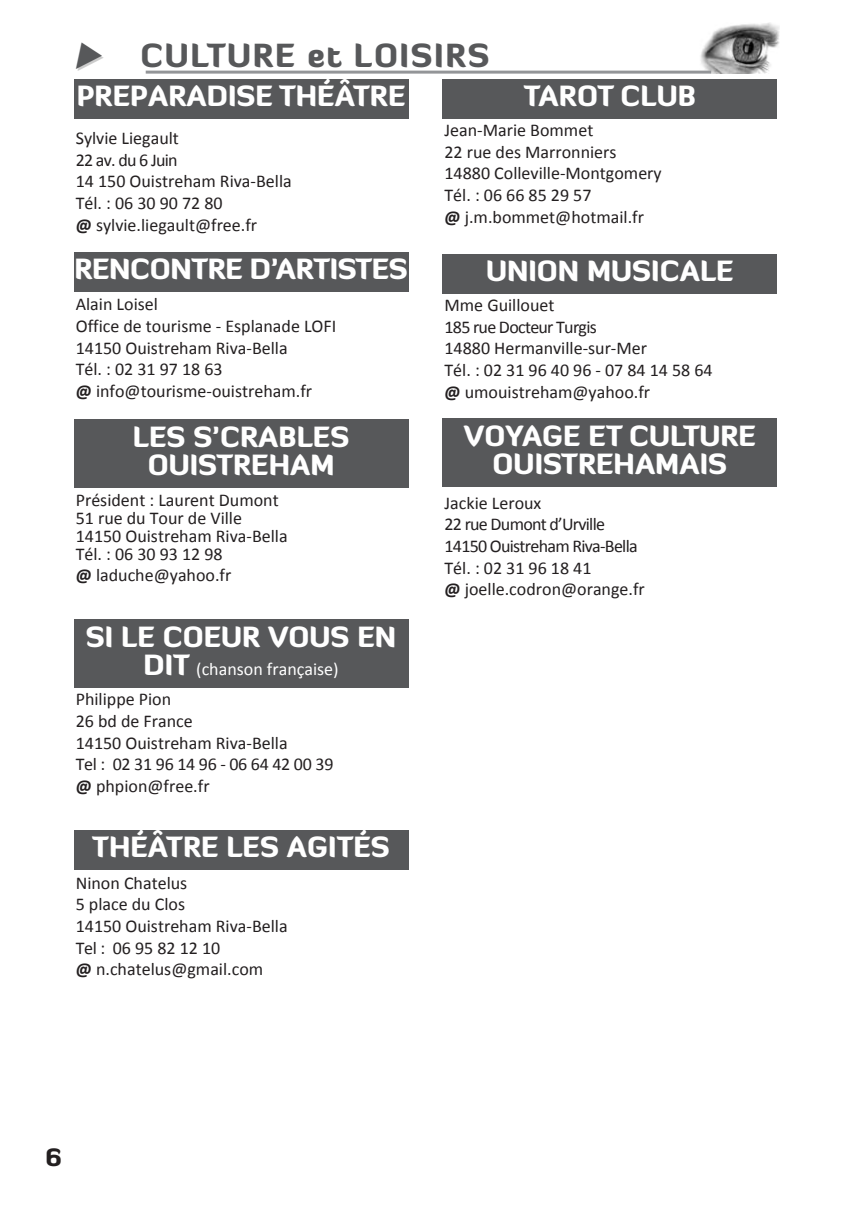
<style>
.page{position:relative;width:851px;height:1214px;background:#fff}
.page>*{position:absolute;margin:0;border:0;box-sizing:border-box;transform-origin:0 0}
.t1{font:900 32px "Diavlo";letter-spacing:.05em;color:#57585a}
.t2{font:900 28px/28px "Diavlo";color:#fff;text-align:center}
.t3{font:900 24px "Diavlo";color:#231f20}
.t4{font:18px/21.6px "Calibri";color:#231f20}
.t5{font:18px/21.6px "Calibri";letter-spacing:-.04em;color:#231f20}
.t6{font:18px "Calibri";color:#fff}
.s1{font-weight:700}
.s2{font-family:"Diavlo";font-weight:900;font-size:28px}
</style>
<div class="page">
<img style="left:699px;top:23px;width:80px;height:51px">
<hr style="left:146px;top:71px;width:565px;height:3px;background:#939598">
<div style="left:74px;top:79px;width:334px;height:40px;background:#57585a"></div>
<div style="left:74px;top:420px;width:334px;height:68px;background:#57585a"></div>
<div style="left:74px;top:252px;width:334px;height:39px;background:#57585a"></div>
<div style="left:74px;top:619px;width:334px;height:68px;background:#57585a"></div>
<div style="left:74px;top:829px;width:334px;height:40px;background:#57585a"></div>
<div style="left:442px;top:79px;width:335px;height:40px;background:#57585a"></div>
<div style="left:442px;top:254px;width:335px;height:40px;background:#57585a"></div>
<div style="left:442px;top:419px;width:335px;height:68px;background:#57585a"></div>
<h1 class="t1" style="left:74px;top:44px;width:417px">◆ CULTURE et LOISIRS</h1>
<h2 class="t2" style="left:77px;top:85px;width:330px">PREPARADISE THÉÂTRE</h2>
<h2 class="t2" style="left:523px;top:85px;width:174px">TAROT CLUB</h2>
<p class="t4" style="left:76px;top:129px;width:217px">Sylvie Liegault<br>22 av. du 6 Juin<br>14 150 Ouistreham Riva-Bella<br>Tél. : 06 30 90 72 80<br><span class="s1">@</span> sylvie.liegault@free.fr</p>
<h2 class="t2" style="left:74px;top:258px;width:335px">RENCONTRE D’ARTISTES</h2>
<p class="t4" style="left:76px;top:295px;width:262px">Alain Loisel<br>Office de tourisme - Esplanade LOFI<br>14150 Ouistreham Riva-Bella<br>Tél. : 02 31 97 18 63<br><span class="s1">@</span> info@tourisme-ouistreham.fr</p>
<h2 class="t2" style="left:133px;top:426px;width:218px">LES S’CRABLES<br>OUISTREHAM</h2>
<p class="t4" style="left:76px;top:492px;width:213px;line-height:18px">Président : Laurent Dumont<br>51 rue du Tour de Ville<br>14150 Ouistreham Riva-Bella<br>Tél. : 06 30 93 12 98</p>
<p class="t4" style="left:76px;top:566px;width:157px"><span class="s1">@</span> laduche@yahoo.fr</p>
<h2 class="t2" style="left:86px;top:625px;width:312px">SI LE COEUR VOUS EN</h2>
<p class="t6" style="left:143px;top:661px;width:196px"><span class="s2">DIT</span> (chanson française)</p>
<p class="t4" style="left:76px;top:690px;width:259px">Philippe Pion<br>26 bd de France<br>14150 Ouistreham Riva-Bella<br>Tel: 0231961496-0664420039 <span class="s1">@</span> phpion@free.fr</p>
<h2 class="t2" style="left:92px;top:835px;width:299px">THÉÂTRE LES AGITÉS</h2>
<p class="t4" style="left:76px;top:873px;width:213px">Ninon Chatelus<br>5 place du Clos<br>14150 Ouistreham Riva-Bella<br>Tel : 06 95 82 12 10<br><span class="s1">@</span> n.chatelus@gmail.com</p>
<p class="t4" style="left:444px;top:121px;width:219px">Jean-Marie Bommet<br>22 rue des Marronniers<br>14880 Colleville-Montgomery<br>Tél. : 06 66 85 29 57<br><span class="s1">@</span> j.m.bommet@hotmail.fr</p>
<h2 class="t2" style="left:486px;top:260px;width:249px">UNION MUSICALE</h2>
<p class="t4" style="left:444px;top:296px;width:270px">Mme Guillouet<br>185 rue Docteur Turgis<br>14880 Hermanville-sur-Mer<br>Tél. : 02 31 96 40 96 - 07 84 14 58 64 <span class="s1">@</span> umouistreham@yahoo.fr</p>
<h2 class="t2" style="left:463px;top:425px;width:294px">VOYAGE ET CULTURE<br>OUISTREHAMAIS</h2>
<p class="t5" style="left:444px;top:493px;width:202px">Jackie Leroux<br>22 rue Dumont d’Urville<br>14150 Ouistreham Riva-Bella<br>Tél. : 02 31 96 18 41<br><span class="s1">@</span> joelle.codron@orange.fr</p>
<h3 class="t3" style="left:46px;top:1148px;width:18px">6</h3>
</div>
